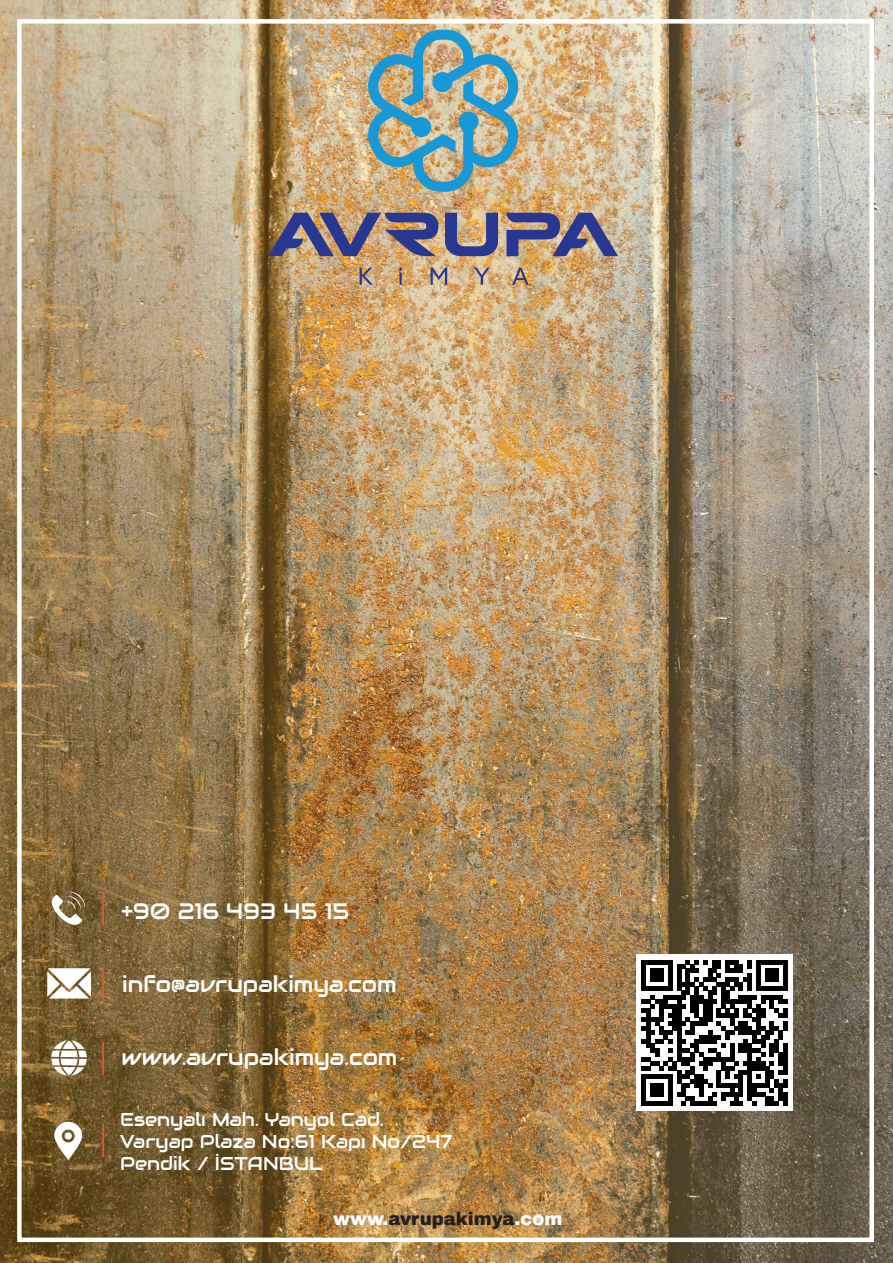
<style>
.page{position:relative;width:893px;height:1263px;background:#fff}
.page>*{position:absolute;margin:0;border:0;box-sizing:border-box;transform-origin:0 0}
.t1{font:22.35px "Audiowide";color:#fff}
.t2{font:18.6px/22.4px "Audiowide";color:#fff}
.t3{font:900 18px "Archivo";color:#231f20}
.s1{color:#fff}
</style>
<div class="page">
<img style="left:0;top:0;width:893px;height:1263px">
<svg style="left:51px;top:892px;width:34px;height:33px"></svg>
<svg style="left:54px;top:1122px;width:28px;height:38px"></svg>
<div style="left:65px;top:1132px;width:7px;height:7px;background:#fff;border-radius:50%"></div>
<svg style="left:47px;top:968px;width:44px;height:30px"></svg>
<svg style="left:51px;top:1040px;width:36px;height:35px"></svg>
<div style="left:636px;top:955px;width:156px;height:156px;background:#fff"></div>
<svg style="left:642px;top:960px;width:145px;height:145px"></svg>
<svg style="left:445px;top:213px;width:53px;height:43px;background:#7a7288"></svg>
<img style="left:268px;top:213px;width:170px;height:43px">
<img style="left:506px;top:213px;width:112px;height:43px">
<img style="left:360px;top:268px;width:169px;height:17px">
<img style="left:364px;top:30px;width:158px;height:162px">
<hr style="left:102px;top:892px;width:2px;height:33px;background:#f15929">
<hr style="left:102px;top:967px;width:2px;height:34px;background:#f15929">
<hr style="left:102px;top:1042px;width:2px;height:33px;background:#f15929">
<hr style="left:102px;top:1124px;width:2px;height:33px;background:#f15929">
<p class="t1" style="left:121px;top:897px;width:230px">+90 216 493 45 15</p>
<p class="t1" style="left:122px;top:970px;width:276px">info@avrupakimya.com</p>
<p class="t1" style="left:122px;top:1043px;width:277px">www.avrupakimya.com</p>
<p class="t2" style="left:120px;top:1108px;width:334px">Esenyalı Mah. Yanyol Cad.<br>Varyap Plaza No:61 Kapı No/247<br>Pendik / İSTANBUL</p>
<p class="t3" style="left:333px;top:1208px;width:231px"><span class="s1">www.</span>avrupakimya<span class="s1">.com</span></p>
</div>
